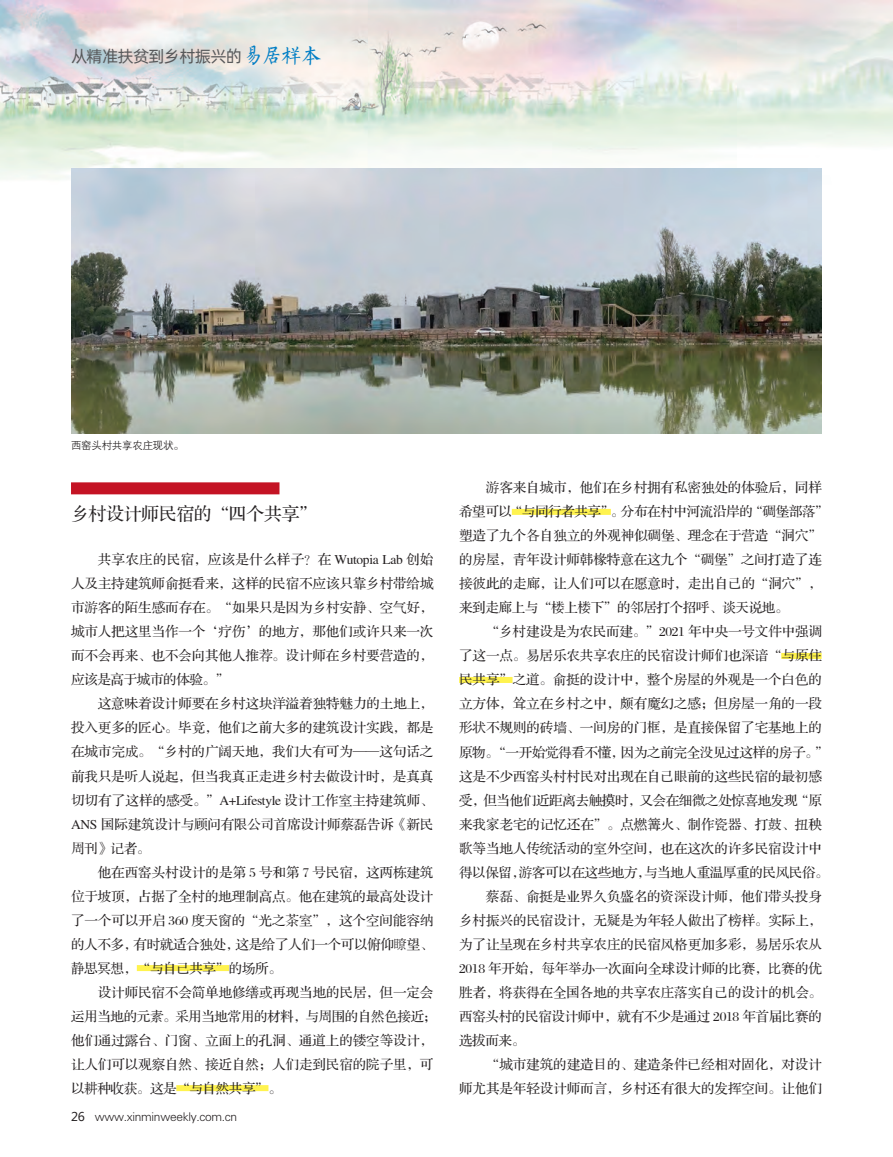
<style>
.page{position:relative;width:893px;height:1157px;background:#fff}
.page>*{position:absolute;margin:0;border:0;box-sizing:border-box;transform-origin:0 0}
.t1{font:18px "FZS3 K GBK1 0";letter-spacing:-.025em;color:#231f20}
.t2{font:16.5px "Alibaba Pu Hui Ti R";letter-spacing:-.045em;color:#57585a}
.t3{font:13.5px "FZS3 JW GB1 0";letter-spacing:-.005em;color:#231f20}
.t4{font:13.5px "FZS3 JW GB1 0";letter-spacing:-.025em;color:#231f20}
.t5{font:13.5px "FZS3 JW GB1 0";letter-spacing:.025em;color:#231f20}
.t6{font:12px "FZXH1 JW GB1 0";letter-spacing:-.025em;color:#231f20}
.t7{font:10.5px "FZZDXJW GB1 0";letter-spacing:-.025em;color:#231f20}
.s1{font-family:"FZSXSLKJW GB1 0";font-size:21px;color:#007ec5}
.s2{font-family:"Sim Sun"}
.s3{font-family:"FZS3 K GBK1 0"}
.s4{font-family:"Microsoft Ya Hei"}
</style>
<div class="page">
<img style="left:0;top:0;width:893px;height:180px">
<div style="left:137px;top:965px;width:92px;height:6px;background:#fff34f"></div>
<div style="left:176px;top:1085px;width:92px;height:6px;background:#fff34f"></div>
<div style="left:71px;top:482px;width:208px;height:12px;background:#c41324"></div>
<div style="left:512px;top:509px;width:99px;height:6px;background:#fff34f"></div>
<div style="left:781px;top:653px;width:41px;height:6px;background:#fff34f"></div>
<div style="left:459px;top:677px;width:54px;height:6px;background:#fff34f"></div>
<img style="left:71px;top:168px;width:751px;height:266px">
<p class="t2" style="left:71px;top:44px;width:252px">从精准扶贫到乡村振兴的<span class="s1">易居样本</span></p>
<p class="t7" style="left:71px;top:440px;width:114px">西窑头村共享农庄现状。</p>
<p class="t1" style="left:71px;top:504px;width:248px">乡村设计师民宿的“四个共享”</p>
<p class="t5" style="left:98px;top:553px;width:337px">共享农庄的民宿，应该是什么样子？在 Wutopia Lab 创始</p>
<p class="t3" style="left:71px;top:577px;width:364px">人及主持建筑师俞挺看来，这样的民宿不应该只靠乡村带给城</p>
<p class="t3" style="left:71px;top:601px;width:364px">市游客的陌生感而存在。“如果只是因为乡村安静、空气好，</p>
<p class="t3" style="left:71px;top:625px;width:364px">城市人把这里当作一个‘疗伤’的地方，那他们或许只来一次</p>
<p class="t3" style="left:71px;top:649px;width:364px">而不会再来、也不会向其他人推荐。设计师在乡村要营造的，</p>
<p class="t4" style="left:71px;top:673px;width:160px">应该是高于城市的体验。”</p>
<p class="t3" style="left:98px;top:697px;width:337px">这意味着设计师要在乡村这块洋溢着独特魅力的土地上，</p>
<p class="t3" style="left:71px;top:721px;width:364px">投入更多的匠心。毕竟，他们之前大多的建筑设计实践，都是</p>
<p class="t3" style="left:71px;top:745px;width:364px">在城市完成。“乡村的广阔天地，我们大有可为——这句话之</p>
<p class="t3" style="left:71px;top:769px;width:364px">前我只是听人说起，但当我真正走进乡村去做设计时，是真真</p>
<p class="t3" style="left:71px;top:793px;width:364px">切切有了这样的感受。”A+Lifestyle 设计工作室主持建筑师、</p>
<p class="t3" style="left:71px;top:817px;width:364px">ANS 国际建筑设计与顾问有限公司首席设计师蔡磊告诉《新民</p>
<p class="t3" style="left:71px;top:841px;width:81px">周刊》记者。</p>
<p class="t3" style="left:98px;top:865px;width:337px">他在西窑头村设计的是第 5 号和第 7 号民宿，这两栋建筑</p>
<p class="t3" style="left:71px;top:889px;width:364px">位于坡顶，占据了全村的地理制高点。他在建筑的最高处设计</p>
<p class="t3" style="left:71px;top:913px;width:364px">了一个可以开启 360 度天窗的“光之茶室”，这个空间能容纳</p>
<p class="t4" style="left:71px;top:937px;width:364px">的人不多，有时就适合独处，这是给了人们一个可以俯仰<span class="s2">瞭</span>望、</p>
<p class="t3" style="left:71px;top:961px;width:212px">静思冥想，<span class="s3">“与自己共享”</span>的场所。</p>
<p class="t3" style="left:98px;top:985px;width:337px">设计师民宿不会简单地修缮或再现当地的民居，但一定会</p>
<p class="t4" style="left:71px;top:1009px;width:367px">运用当地的元素。采用当地常用的材料，与周围的自然色接近；</p>
<p class="t3" style="left:71px;top:1033px;width:364px">他们通过露台、门窗、立面上的孔洞、通道上的镂空等设计，</p>
<p class="t3" style="left:71px;top:1057px;width:364px">让人们可以观察自然、接近自然；人们走到民宿的院子里，可</p>
<p class="t3" style="left:71px;top:1081px;width:212px">以耕种收获。这是<span class="s3">“与自然共享”</span>。</p>
<p class="t6" style="left:71px;top:1109px;width:168px"><span class="s4">26</span> www.xinminweekly.com.cn</p>
<p class="t3" style="left:486px;top:481px;width:337px">游客来自城市，他们在乡村拥有私密独处的体验后，同样</p>
<p class="t4" style="left:459px;top:505px;width:371px">希望可以<span class="s3">“与同行者共享”</span>。分布在村中河流沿岸的“碉堡部落”</p>
<p class="t3" style="left:459px;top:529px;width:364px">塑造了九个各自独立的外观神似碉堡、理念在于营造“洞穴”</p>
<p class="t3" style="left:459px;top:553px;width:364px">的房屋，青年设计师韩椽特意在这九个“碉堡”之间打造了连</p>
<p class="t3" style="left:459px;top:577px;width:364px">接彼此的走廊，让人们可以在愿意时，走出自己的“洞穴”，</p>
<p class="t4" style="left:459px;top:601px;width:331px">来到走廊上与“楼上楼下”的邻居打个招呼、谈天说地。</p>
<p class="t3" style="left:486px;top:625px;width:338px">“乡村建设是为农民而建。”2021 年中央一号文件中强调</p>
<p class="t3" style="left:459px;top:649px;width:364px">了这一点。易居乐农共享农庄的民宿设计师们也深谙“<span class="s3">与原住</span></p>
<p class="t3" style="left:459px;top:673px;width:364px"><span class="s3">民共享”</span>之道。俞挺的设计中，整个房屋的外观是一个白色的</p>
<p class="t3" style="left:459px;top:697px;width:364px">立方体，耸立在乡村之中，颇有魔幻之感；但房屋一角的一段</p>
<p class="t3" style="left:459px;top:721px;width:364px">形状不规则的砖墙、一间房的门框，是直接保留了宅基地上的</p>
<p class="t4" style="left:459px;top:745px;width:371px">原物。“一开始觉得看不懂，因为之前完全没见过这样的房子。”</p>
<p class="t3" style="left:459px;top:769px;width:364px">这是不少西窑头村村民对出现在自己眼前的这些民宿的最初感</p>
<p class="t4" style="left:459px;top:793px;width:364px">受，但当他们近距离去触摸时，又会在细微之处惊喜地发现“原</p>
<p class="t3" style="left:459px;top:817px;width:364px">来我家老宅的记忆还在”。点燃篝火、制作瓷器、打鼓、扭秧</p>
<p class="t3" style="left:459px;top:841px;width:364px">歌等当地人传统活动的室外空间，也在这次的许多民宿设计中</p>
<p class="t4" style="left:459px;top:865px;width:371px">得以保留，游客可以在这些地方，与当地人重温厚重的民风民俗。</p>
<p class="t3" style="left:486px;top:889px;width:337px">蔡磊、俞挺是业界久负盛名的资深设计师，他们带头投身</p>
<p class="t3" style="left:459px;top:913px;width:364px">乡村振兴的民宿设计，无疑是为年轻人做出了榜样。实际上，</p>
<p class="t3" style="left:459px;top:937px;width:364px">为了让呈现在乡村共享农庄的民宿风格更加多彩，易居乐农从</p>
<p class="t3" style="left:459px;top:961px;width:364px">2018 年开始，每年举办一次面向全球设计师的比赛，比赛的优</p>
<p class="t3" style="left:459px;top:985px;width:364px">胜者，将获得在全国各地的共享农庄落实自己的设计的机会。</p>
<p class="t3" style="left:459px;top:1009px;width:364px">西窑头村的民宿设计师中，就有不少是通过 2018 年首届比赛的</p>
<p class="t3" style="left:459px;top:1033px;width:68px">选拔而来。</p>
<p class="t3" style="left:486px;top:1057px;width:337px">“城市建筑的建造目的、建造条件已经相对固化，对设计</p>
<p class="t3" style="left:459px;top:1081px;width:364px">师尤其是年轻设计师而言，乡村还有很大的发挥空间。让他们</p>
</div>
